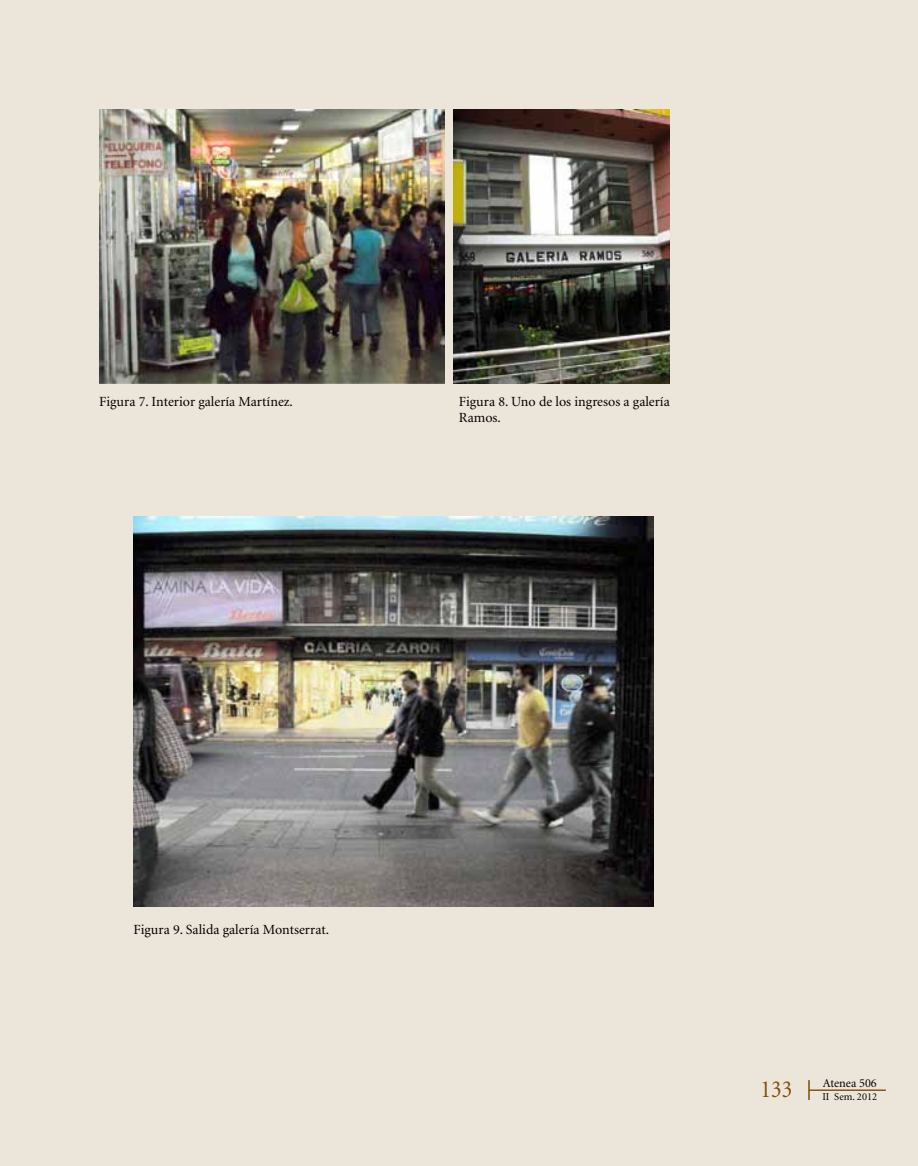
<style>
.page{position:relative;width:918px;height:1166px;background:#ece5da}
.page>*{position:absolute;margin:0;border:0;box-sizing:border-box;transform-origin:0 0}
.t1{font:24.5px "Minion";color:#7f4e06;scale:.9 1}
.t2{font:14px/15.8px "Minion";color:#000}
.t3{font:12.25px "Minion";color:#000}
.t4{font:10.5px "Minion";color:#000}
</style>
<div class="page">
<hr style="left:809px;top:1090px;width:76px;height:1px;background:#7f4e06">
<svg style="left:808px;top:1080px;width:1px;height:20px"></svg>
<img style="left:99px;top:109px;width:346px;height:274px">
<img style="left:453px;top:109px;width:217px;height:274px">
<img style="left:134px;top:517px;width:519px;height:390px">
<p class="t2" style="left:99px;top:394px;width:195px">Figura 7. Interior galería Martínez.</p>
<p class="t2" style="left:459px;top:394px;width:212px">Figura 8. Uno de los ingresos a galería<br>Ramos.</p>
<p class="t2" style="left:134px;top:922px;width:197px">Figura 9. Salida galería Montserrat.</p>
<p class="t3" style="left:823px;top:1077px;width:56px">Atenea 506</p>
<h1 class="t1" style="left:760px;top:1077px;width:37px">133</h1>
<p class="t4" style="left:822px;top:1091px;width:56px">II Sem. 2012</p>
</div>
